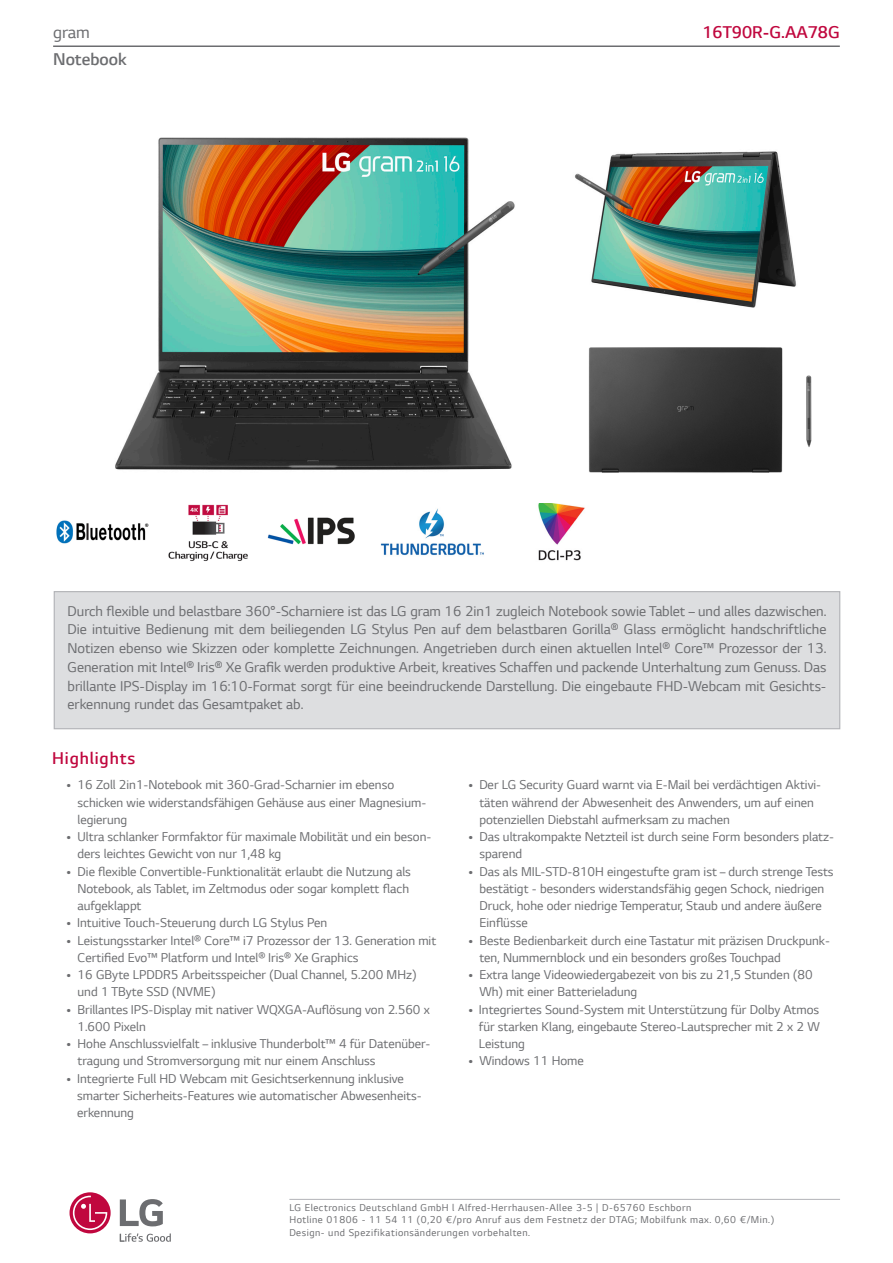
<style>
.page{position:relative;width:893px;height:1263px;background:#fff}
.page>*{position:absolute;margin:0;border:0;box-sizing:border-box;transform-origin:0 0}
.t1{font:300 18px "LG Smart";color:#c0073e}
.t2{font:300 18px "LG Smart";letter-spacing:.05em;color:#c0073e}
.t3{font:300 18px "LG Smart";color:#6c6d70}
.t4{font:18px "LG Smart";color:#6c6d70}
.t5{font:15px/18.8px "LG Smart";color:#6c6d70;text-align:justify}
.t6{font:13.5px/17.2px "LG Smart";color:#6c6d70}
.t7{font:10.5px/12.6px "LG Smart";letter-spacing:.05em;color:#6c6d70}
.s1{font-weight:700}
</style>
<div class="page">
<div style="left:54px;top:592px;width:786px;height:137px;background:#dddee0"></div>
<div style="left:54px;top:591px;width:786px;height:138px;border:1px solid #b2b3b7"></div>
<img style="left:574px;top:151px;width:238px;height:322px">
<img style="left:56px;top:504px;width:299px;height:57px">
<img style="left:381px;top:508px;width:103px;height:48px">
<img style="left:538px;top:504px;width:47px;height:57px">
<img style="left:115px;top:137px;width:400px;height:333px">
<svg style="left:120px;top:1233px;width:51px;height:9px"></svg>
<svg style="left:120px;top:1199px;width:43px;height:27px"></svg>
<svg style="left:70px;top:1192px;width:41px;height:41px"></svg>
<svg style="left:73px;top:1196px;width:34px;height:34px"></svg>
<hr style="left:53px;top:45px;width:787px;height:2px;background:#6c6d70">
<hr style="left:289px;top:1199px;width:551px;height:1px;background:#b2b3b7">
<h1 class="t4" style="left:53px;top:20px;width:38px">gram</h1>
<h1 class="t1" style="left:702px;top:20px;width:139px">16T90R-G.AA78G</h1>
<h1 class="t3" style="left:53px;top:47px;width:75px">Notebook</h1>
<p class="t5" style="left:68px;top:601px;width:760px">Durch flexible und belastbare 360°-Scharniere ist das LG gram 16 2in1 zugleich Notebook sowie Tablet – und alles dazwischen.<br>Die intuitive Bedienung mit dem beiliegenden LG Stylus Pen auf dem belastbaren Gorilla® Glass ermöglicht handschriftliche Notizen ebenso wie Skizzen oder komplette Zeichnungen. Angetrieben durch einen aktuellen Intel® Core™ Prozessor der 13.<br>Generation mit Intel® Iris® Xe Grafik werden produktive Arbeit, kreatives Schaffen und packende Unterhaltung zum Genuss. Das brillante IPS-Display im 16:10-Format sorgt für eine beeindruckende Darstellung. Die eingebaute FHD-Webcam mit Gesichts&shy;erkennung rundet das Gesamtpaket ab.</p>
<p class="t2" style="left:52px;top:746px;width:85px">Highlights</p>
<p class="t6" style="left:78px;top:776px;width:350px;text-indent:-11px"><span class="s1">•</span> 16 Zoll 2in1-Notebook mit 360-Grad-Scharnier im ebenso schicken wie widerstandsfähigen Gehäuse aus einer Magnesium&shy;legierung</p>
<p class="t6" style="left:78px;top:827px;width:355px;text-indent:-11px"><span class="s1">•</span> Ultra schlanker Formfaktor für maximale Mobilität und ein beson&shy;ders leichtes Gewicht von nur 1,48 kg</p>
<p class="t6" style="left:78px;top:862px;width:335px;text-indent:-11px"><span class="s1">•</span> Die flexible Convertible-Funktionalität erlaubt die Nutzung als<br>Notebook, als Tablet, im Zeltmodus oder sogar komplett flach aufgeklappt</p>
<p class="t6" style="left:67px;top:914px;width:262px"><span class="s1">•</span> Intuitive Touch-Steuerung durch LG Stylus Pen</p>
<p class="t6" style="left:78px;top:931px;width:360px;text-indent:-11px"><span class="s1">•</span> Leistungsstarker Intel® Core™ i7 Prozessor der 13. Generation mit<br>Certified Evo™ Platform und Intel® Iris® Xe Graphics</p>
<p class="t6" style="left:78px;top:965px;width:340px;text-indent:-11px"><span class="s1">•</span> 16 GByte LPDDR5 Arbeitsspeicher (Dual Channel, 5.200 MHz) und 1 TByte SSD (NVME)</p>
<p class="t6" style="left:78px;top:1000px;width:354px;text-indent:-11px"><span class="s1">•</span> Brillantes IPS-Display mit nativer WQXGA-Auflösung von 2.560 x<br>1.600 Pixeln</p>
<p class="t6" style="left:78px;top:1034px;width:354px;text-indent:-11px"><span class="s1">•</span> Hohe Anschlussvielfalt – inklusive Thunderbolt™ 4 für Datenüber&shy;tragung und Stromversorgung mit nur einem Anschluss</p>
<p class="t6" style="left:77px;top:1069px;width:346px;text-indent:-10px"><span class="s1">•</span> Integrierte Full HD Webcam mit Gesichtserkennung inklusive smarter Sicherheits-Features wie automatischer Abwesenheits&shy;erkennung</p>
<p class="t6" style="left:479px;top:776px;width:343px;text-indent:-11px"><span class="s1">•</span> Der LG Security Guard warnt via E-Mail bei verdächtigen Aktivi&shy;täten während der Abwesenheit des Anwenders, um auf einen potenziellen Diebstahl aufmerksam zu machen</p>
<p class="t6" style="left:479px;top:827px;width:356px;text-indent:-11px"><span class="s1">•</span> Das ultrakompakte Netzteil ist durch seine Form besonders platz&shy;sparend</p>
<p class="t6" style="left:479px;top:862px;width:356px;text-indent:-11px"><span class="s1">•</span> Das als MIL-STD-810H eingestufte gram ist – durch strenge Tests bestätigt - besonders widerstandsfähig gegen Schock, niedrigen Druck, hohe oder niedrige Temperatur, Staub und andere äußere Einflüsse</p>
<p class="t6" style="left:479px;top:931px;width:352px;text-indent:-11px"><span class="s1">•</span> Beste Bedienbarkeit durch eine Tastatur mit präzisen Druckpunk&shy;ten, Nummernblock und ein besonders großes Touchpad</p>
<p class="t6" style="left:479px;top:965px;width:335px;text-indent:-11px"><span class="s1">•</span> Extra lange Videowiedergabezeit von bis zu 21,5 Stunden (80<br>Wh) mit einer Batterieladung</p>
<p class="t6" style="left:479px;top:1000px;width:342px;text-align:justify;text-indent:-10px"><span class="s1">•</span> Integriertes Sound-System mit Unterstützung für Dolby Atmos für starken Klang, eingebaute Stereo-Lautsprecher mit 2 x 2 W Leistung</p>
<p class="t6" style="left:469px;top:1052px;width:117px"><span class="s1">•</span> Windows 11 Home</p>
<p class="t7" style="left:289px;top:1201px;width:486px">LG Electronics Deutschland GmbH l Alfred-Herrhausen-Allee 3-5 | D-65760 Eschborn<br>Hotline 01806 - 11 54 11 (0,20 €/pro Anruf aus dem Festnetz der DTAG; Mobilfunk max. 0,60 €/Min.)<br>Design- und Spezifikationsänderungen vorbehalten.</p>
</div>
